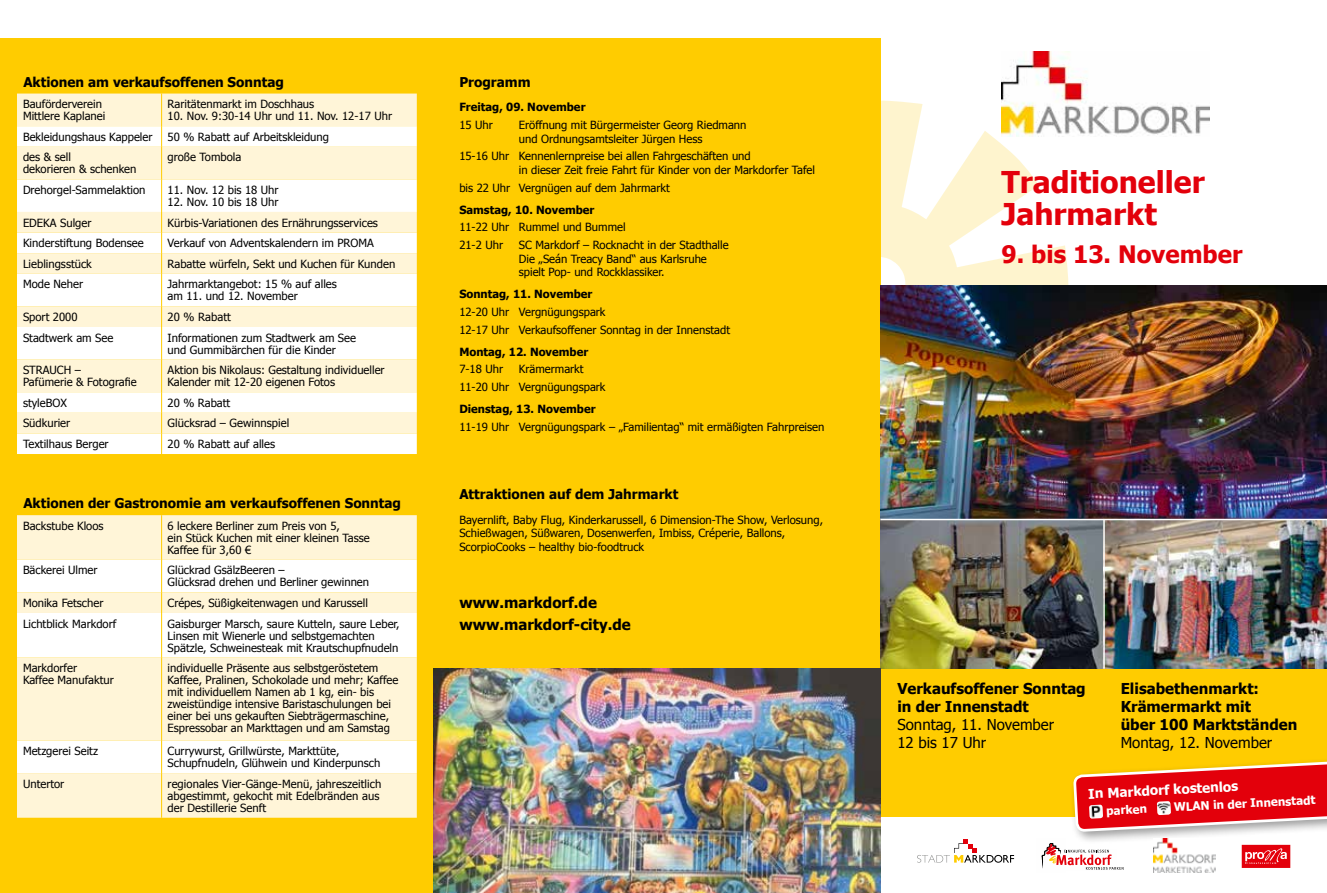
<style>
.page{position:relative;width:1327px;height:893px;background:#fff}
.page>*{position:absolute;margin:0;border:0;box-sizing:border-box;transform-origin:0 0}
.t1{font:700 30px/31.5px "Tahoma";color:#e3000b}
.t2{font:700 24px "Tahoma";color:#e3000b}
.t3{font:700 15px/18px "Tahoma";color:#000}
.t4{font:15px/18px "Tahoma";color:#000}
.t5{font:700 13.5px "Tahoma";color:#000}
.t6{font:700 13.5px "Tahoma";color:#fff}
.t7{font:700 11.7px "Tahoma";color:#fff}
.t8{font:11.25px/12px "Tahoma";color:#000}
.t9{font:700 11.25px "Tahoma";color:#000}
</style>
<div class="page">
<svg style="left:880px;top:101px;width:188px;height:185px"></svg>
<div style="left:0;top:38px;width:880px;height:855px;background:#fc0"></div>
<div style="left:880px;top:669px;width:447px;height:149px;background:#fc0"></div>
<img style="left:1001px;top:51px;width:208px;height:85px">
<img style="left:880px;top:286px;width:447px;height:383px">
<hr style="left:1103px;top:520px;width:1px;height:149px;background:#fff">
<hr style="left:880px;top:519px;width:447px;height:1px;background:#fff">
<div style="left:17px;top:94px;width:400px;height:32px;background:#fff5d8"></div>
<svg style="left:17px;top:126px;width:400px;height:328px;background:#fffaeb"></svg>
<hr style="left:161px;top:94px;width:1px;height:32px;background:#fc0">
<svg style="left:161px;top:126px;width:1px;height:21px"></svg>
<hr style="left:161px;top:147px;width:1px;height:32px;background:#fc0">
<svg style="left:17px;top:179px;width:400px;height:95px;background:#fffaeb"></svg>
<hr style="left:161px;top:274px;width:1px;height:32px;background:#fc0">
<svg style="left:161px;top:306px;width:1px;height:21px"></svg>
<hr style="left:161px;top:327px;width:1px;height:33px;background:#fc0">
<hr style="left:161px;top:360px;width:1px;height:32px;background:#fc0">
<svg style="left:161px;top:392px;width:1px;height:62px"></svg>
<div style="left:17px;top:515px;width:400px;height:303px;background:#fff5d8"></div>
<svg style="left:17px;top:560px;width:400px;height:213px;background:#fff9eb"></svg>
<hr style="left:161px;top:515px;width:1px;height:45px;background:#fc0">
<hr style="left:161px;top:560px;width:1px;height:32px;background:#fc0">
<svg style="left:161px;top:592px;width:1px;height:21px"></svg>
<hr style="left:161px;top:613px;width:1px;height:45px;background:#fc0">
<hr style="left:161px;top:658px;width:1px;height:82px;background:#fc0">
<hr style="left:161px;top:740px;width:1px;height:33px;background:#fc0">
<hr style="left:161px;top:773px;width:1px;height:45px;background:#fc0">
<svg style="left:1041px;top:762px;width:286px;height:111px"></svg>
<svg style="left:917px;top:839px;width:97px;height:24px"></svg>
<img style="left:434px;top:669px;width:446px;height:224px">
<p class="t5" style="left:23px;top:72px;width:262px">Aktionen am verkaufsoffenen Sonntag</p>
<p class="t8" style="left:23px;top:98px;width:84px">Bauförderverein<br>Mittlere Kaplanei</p>
<p class="t8" style="left:168px;top:98px;width:148px">Raritätenmarkt im Doschhaus</p>
<p class="t8" style="left:168px;top:110px;width:226px">10. Nov. 9:30-14 Uhr und 11. Nov. 12-17 Uhr</p>
<p class="t8" style="left:23px;top:130px;width:131px">Bekleidungshaus Kappeler</p>
<p class="t8" style="left:168px;top:130px;width:163px">50 % Rabatt auf Arbeitskleidung</p>
<p class="t8" style="left:23px;top:151px;width:115px">des &amp; sell<br>dekorieren &amp; schenken</p>
<p class="t8" style="left:168px;top:151px;width:75px">große Tombola</p>
<p class="t8" style="left:23px;top:183px;width:124px">Drehorgel-Sammelaktion</p>
<p class="t8" style="left:168px;top:183px;width:113px">11. Nov. 12 bis 18 Uhr</p>
<p class="t8" style="left:168px;top:195px;width:113px">12. Nov. 10 bis 18 Uhr</p>
<p class="t8" style="left:23px;top:216px;width:70px">EDEKA Sulger</p>
<p class="t8" style="left:168px;top:216px;width:212px">Kürbis-Variationen des Ernährungsservices</p>
<p class="t8" style="left:23px;top:237px;width:122px">Kinderstiftung Bodensee</p>
<p class="t8" style="left:168px;top:237px;width:208px">Verkauf von Adventskalendern im PROMA</p>
<p class="t8" style="left:23px;top:257px;width:70px">Lieblingsstück</p>
<p class="t8" style="left:168px;top:257px;width:229px">Rabatte würfeln, Sekt und Kuchen für Kunden</p>
<p class="t8" style="left:23px;top:278px;width:62px">Mode Neher</p>
<p class="t8" style="left:168px;top:278px;width:171px">Jahrmarktangebot: 15 % auf alles am 11. und 12. November</p>
<p class="t8" style="left:23px;top:310px;width:56px">Sport 2000</p>
<p class="t8" style="left:168px;top:310px;width:65px">20 % Rabatt</p>
<p class="t8" style="left:23px;top:331px;width:92px">Stadtwerk am See</p>
<p class="t8" style="left:168px;top:331px;width:190px">Informationen zum Stadtwerk am See und Gummibärchen für die Kinder</p>
<p class="t8" style="left:23px;top:364px;width:115px">STRAUCH –<br>Pafümerie &amp; Fotografie</p>
<p class="t8" style="left:168px;top:364px;width:218px">Aktion bis Nikolaus: Gestaltung individueller<br>Kalender mit 12-20 eigenen Fotos</p>
<p class="t8" style="left:23px;top:396px;width:45px">styleBOX</p>
<p class="t8" style="left:168px;top:396px;width:64px">20 % Rabatt</p>
<p class="t8" style="left:23px;top:417px;width:49px">Südkurier</p>
<p class="t8" style="left:168px;top:417px;width:123px">Glücksrad – Gewinnspiel</p>
<p class="t8" style="left:23px;top:437px;width:87px">Textilhaus Berger</p>
<p class="t8" style="left:168px;top:437px;width:109px">20 % Rabatt auf alles</p>
<p class="t5" style="left:23px;top:494px;width:379px">Aktionen der Gastronomie am verkaufsoffenen Sonntag</p>
<p class="t8" style="left:23px;top:519px;width:82px">Backstube Kloos</p>
<p class="t8" style="left:168px;top:519px;width:204px">6 leckere Berliner zum Preis von 5,<br>ein Stück Kuchen mit einer kleinen Tasse<br>Kaffee für 3,60 €</p>
<p class="t8" style="left:23px;top:564px;width:76px">Bäckerei Ulmer</p>
<p class="t8" style="left:168px;top:564px;width:203px">Glückrad GsälzBeeren –<br>Glücksrad drehen und Berliner gewinnen</p>
<p class="t8" style="left:23px;top:596px;width:82px">Monika Fetscher</p>
<p class="t8" style="left:168px;top:596px;width:202px">Crépes, Süßigkeitenwagen und Karussell</p>
<p class="t8" style="left:23px;top:617px;width:95px">Lichtblick Markdorf</p>
<p class="t8" style="left:168px;top:617px;width:233px">Gaisburger Marsch, saure Kutteln, saure Leber,<br>Linsen mit Wienerle und selbstgemachten<br>Spätzle, Schweinesteak mit Krautschupfnudeln</p>
<p class="t8" style="left:23px;top:662px;width:92px">Markdorfer<br>Kaffee Manufaktur</p>
<p class="t8" style="left:168px;top:662px;width:232px">individuelle Präsente aus selbstgeröstetem Kaffee, Pralinen, Schokolade und mehr; Kaffee mit individuellem Namen ab 1 kg, ein- bis zweistündige intensive Baristaschulungen bei einer bei uns gekauften Siebträgermaschine, Espressobar an Markttagen und am Samstag</p>
<p class="t8" style="left:23px;top:744px;width:77px">Metzgerei Seitz</p>
<p class="t8" style="left:168px;top:744px;width:214px">Currywurst, Grillwürste, Markttüte,<br>Schupfnudeln, Glühwein und Kinderpunsch</p>
<p class="t8" style="left:23px;top:777px;width:43px">Untertor</p>
<p class="t8" style="left:168px;top:777px;width:215px">regionales Vier-Gänge-Menü, jahreszeitlich abgestimmt, gekocht mit Edelbränden aus der Destillerie Senft</p>
<p class="t5" style="left:459px;top:72px;width:73px">Programm</p>
<p class="t9" style="left:459px;top:99px;width:128px">Freitag, 09. November</p>
<p class="t8" style="left:459px;top:118px;width:35px">15 Uhr</p>
<p class="t8" style="left:519px;top:118px;width:229px;line-height:13.5px">Eröffnung mit Bürgermeister Georg Riedmann und Ordnungsamtsleiter Jürgen Hess</p>
<p class="t8" style="left:519px;top:149px;width:298px;line-height:13.5px;text-indent:-60px">15-16 Uhr Kennenlernpreise bei allen Fahrgeschäften und<br>in dieser Zeit freie Fahrt für Kinder von der Markdorfer Tafel</p>
<p class="t8" style="left:459px;top:181px;width:212px">bis 22 Uhr Vergnügen auf dem Jahrmarkt</p>
<p class="t9" style="left:459px;top:202px;width:137px">Samstag, 10. November</p>
<p class="t8" style="left:459px;top:218px;width:168px;line-height:17.7px">11-22 Uhr Rummel und Bummel<br>21-2 Uhr</p>
<p class="t8" style="left:519px;top:238px;width:211px;line-height:13.5px">SC Markdorf – Rocknacht in der Stadthalle<br>Die „Seán Treacy Band“ aus Karlsruhe spielt Pop- und Rockklassiker.</p>
<p class="t9" style="left:459px;top:286px;width:135px">Sonntag, 11. November</p>
<p class="t8" style="left:459px;top:302px;width:272px;line-height:17.7px">12-20 Uhr Vergnügungspark<br>12-17 Uhr Verkaufsoffener Sonntag in der Innenstadt</p>
<p class="t9" style="left:459px;top:344px;width:130px">Montag, 12. November</p>
<p class="t8" style="left:459px;top:363px;width:45px">7-18 Uhr</p>
<p class="t8" style="left:459px;top:360px;width:148px;line-height:17.7px;text-indent:60px">Krämermarkt<br>11-20 Uhr Vergnügungspark</p>
<p class="t9" style="left:459px;top:401px;width:138px">Dienstag, 13. November</p>
<p class="t8" style="left:459px;top:420px;width:366px">11-19 Uhr Vergnügungspark – „Familientag“ mit ermäßigten Fahrpreisen</p>
<p class="t5" style="left:459px;top:485px;width:220px">Attraktionen auf dem Jahrmarkt</p>
<p class="t8" style="left:459px;top:512px;width:365px;line-height:13.5px">Bayernlift, Baby Flug, Kinderkarussell, 6 Dimension-The Show, Verlosung,<br>Schießwagen, Süßwaren, Dosenwerfen, Imbiss, Créperie, Ballons,<br>ScorpioCooks – healthy bio-foodtruck</p>
<h3 class="t3" style="left:459px;top:590px;width:173px;line-height:22.5px">www.markdorf.de www.markdorf-city.de</h3>
<h1 class="t1" style="left:1001px;top:165px;width:205px">Traditioneller<br>Jahrmarkt</h1>
<h2 class="t2" style="left:1001px;top:237px;width:242px">9. bis 13. November</h2>
<h3 class="t3" style="left:897px;top:679px;width:190px">Verkaufsoffener Sonntag in der Innenstadt</h3>
<h3 class="t4" style="left:897px;top:715px;width:158px">Sonntag, 11. November<br>12 bis 17 Uhr</h3>
<h3 class="t3" style="left:1120px;top:679px;width:178px">Elisabethenmarkt:<br>Krämermarkt mit<br>über 100 Marktständen</h3>
<h3 class="t4" style="left:1120px;top:733px;width:153px">Montag, 12. November</h3>
<p class="t6" style="left:1088px;top:784px;width:152px;rotate:-3deg">In Markdorf kostenlos</p>
<p class="t7" style="left:1105px;top:802px;width:42px;rotate:-3deg">parken</p>
<p class="t7" style="left:1173px;top:799px;width:143px;rotate:-3deg">WLAN in der Innenstadt</p>
</div>
